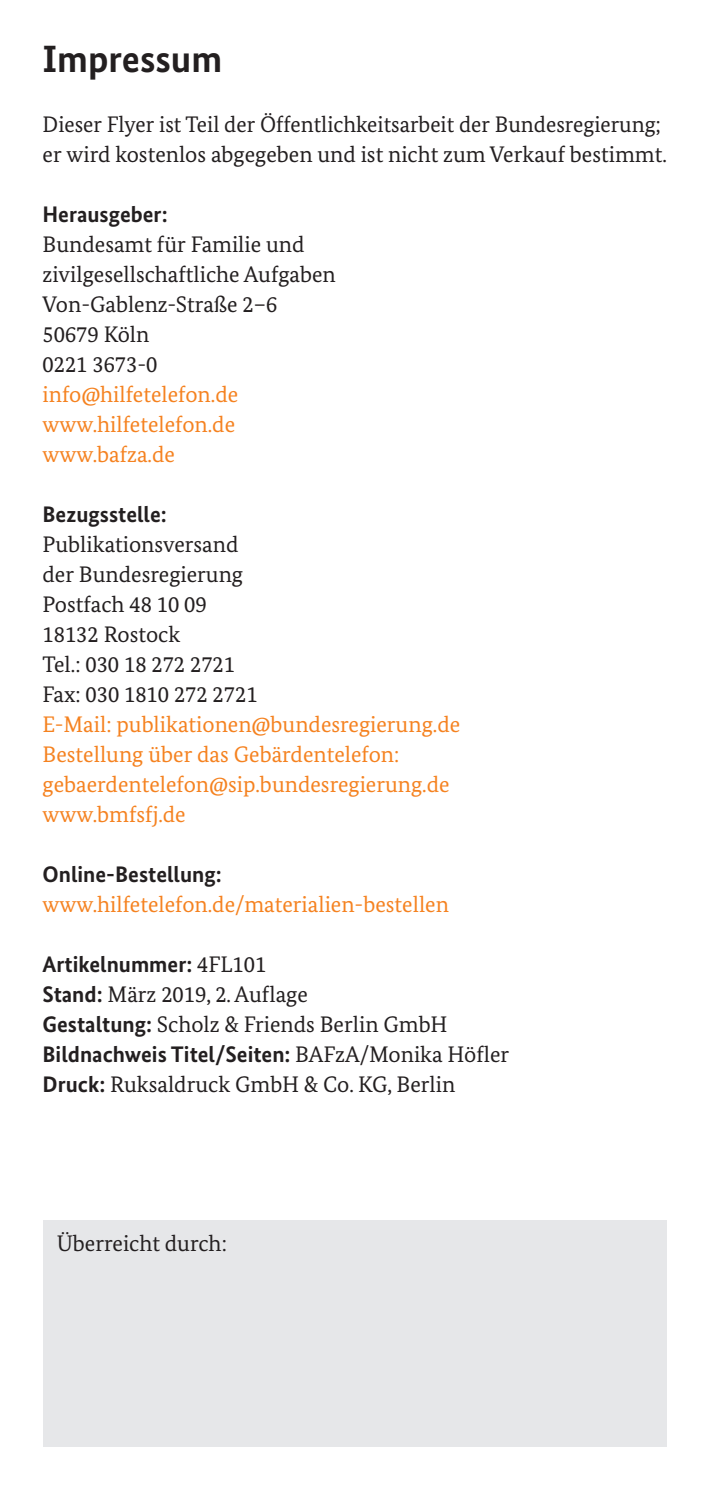
<style>
.page{position:relative;width:709px;height:1489px;background:#fff}
.page>*{position:absolute;margin:0;border:0;box-sizing:border-box;transform-origin:0 0}
.t1{font:700 38px "Bundes Sans";color:#231f20}
.t2{font:22.5px/30px "Bundes Serif";color:#231f20}
.t3{font:22.5px/30px "Bundes Serif";color:#f58220}
.t4{font:700 22.5px "Bundes Sans";color:#231f20}
.s1{font-family:"Bundes Serif";font-weight:400}
.s2{font-family:"Bundes Sans";font-weight:700}
</style>
<div class="page">
<div style="left:43px;top:1219px;width:623px;height:227px;background:#e6e7e9"></div>
<h2 class="t1" style="left:43px;top:36px;width:181px">Impressum</h2>
<p class="t2" style="left:43px;top:109px;width:626px">Dieser Flyer ist Teil der Öffentlichkeitsarbeit der Bundesregierung; er wird kostenlos abgegeben und ist nicht zum Verkauf bestimmt.</p>
<h3 class="t4" style="left:43px;top:201px;width:127px">Herausgeber:</h3>
<p class="t2" style="left:43px;top:229px;width:295px">Bundesamt für Familie und zivilgesellschaftliche Aufgaben</p>
<p class="t2" style="left:43px;top:289px;width:236px">Von-Gablenz-Straße 2–6</p>
<p class="t2" style="left:43px;top:319px;width:108px">50679 Köln</p>
<p class="t2" style="left:43px;top:349px;width:116px">0221 3673-0</p>
<p class="t3" style="left:43px;top:379px;width:197px">info@hilfetelefon.de</p>
<p class="t3" style="left:43px;top:409px;width:194px">www.hilfetelefon.de</p>
<p class="t3" style="left:43px;top:439px;width:134px">www.bafza.de</p>
<h3 class="t4" style="left:43px;top:500px;width:126px">Bezugsstelle:</h3>
<p class="t2" style="left:43px;top:529px;width:202px">Publikationsversand der Bundesregierung</p>
<p class="t2" style="left:43px;top:589px;width:166px">Postfach 48 10 09</p>
<p class="t2" style="left:43px;top:619px;width:139px">18132 Rostock</p>
<p class="t2" style="left:43px;top:649px;width:194px">Tel.: 030 18 272 2721</p>
<p class="t2" style="left:43px;top:679px;width:217px">Fax: 030 1810 272 2721</p>
<p class="t3" style="left:43px;top:709px;width:419px">E-Mail: publikationen@bundesregierung.de</p>
<p class="t3" style="left:43px;top:739px;width:408px">Bestellung über das Gebärdentelefon: gebaerdentelefon@sip.bundesregierung.de</p>
<p class="t3" style="left:43px;top:799px;width:145px">www.bmfsfj.de</p>
<h3 class="t4" style="left:43px;top:860px;width:181px">Online-Bestellung:</h3>
<p class="t3" style="left:43px;top:889px;width:408px">www.hilfetelefon.de/materialien-bestellen</p>
<h3 class="t4" style="left:43px;top:950px;width:225px">Artikelnummer: <span class="s1">4FL101</span></h3>
<h3 class="t2" style="left:43px;top:979px;width:267px"><span class="s2">Stand:</span> März 2019, 2. Auflage</h3>
<h3 class="t2" style="left:43px;top:1009px;width:406px"><span class="s2">Gestaltung:</span> Scholz &amp; Friends Berlin GmbH</h3>
<h3 class="t4" style="left:43px;top:1040px;width:468px">Bildnachweis Titel/Seiten: <span class="s1">BAFzA/Monika Höfler</span></h3>
<h3 class="t2" style="left:43px;top:1069px;width:414px"><span class="s2">Druck:</span> Ruksaldruck GmbH &amp; Co. KG, Berlin</h3>
<p class="t2" style="left:57px;top:1227px;width:172px">Überreicht durch:</p>
</div>
